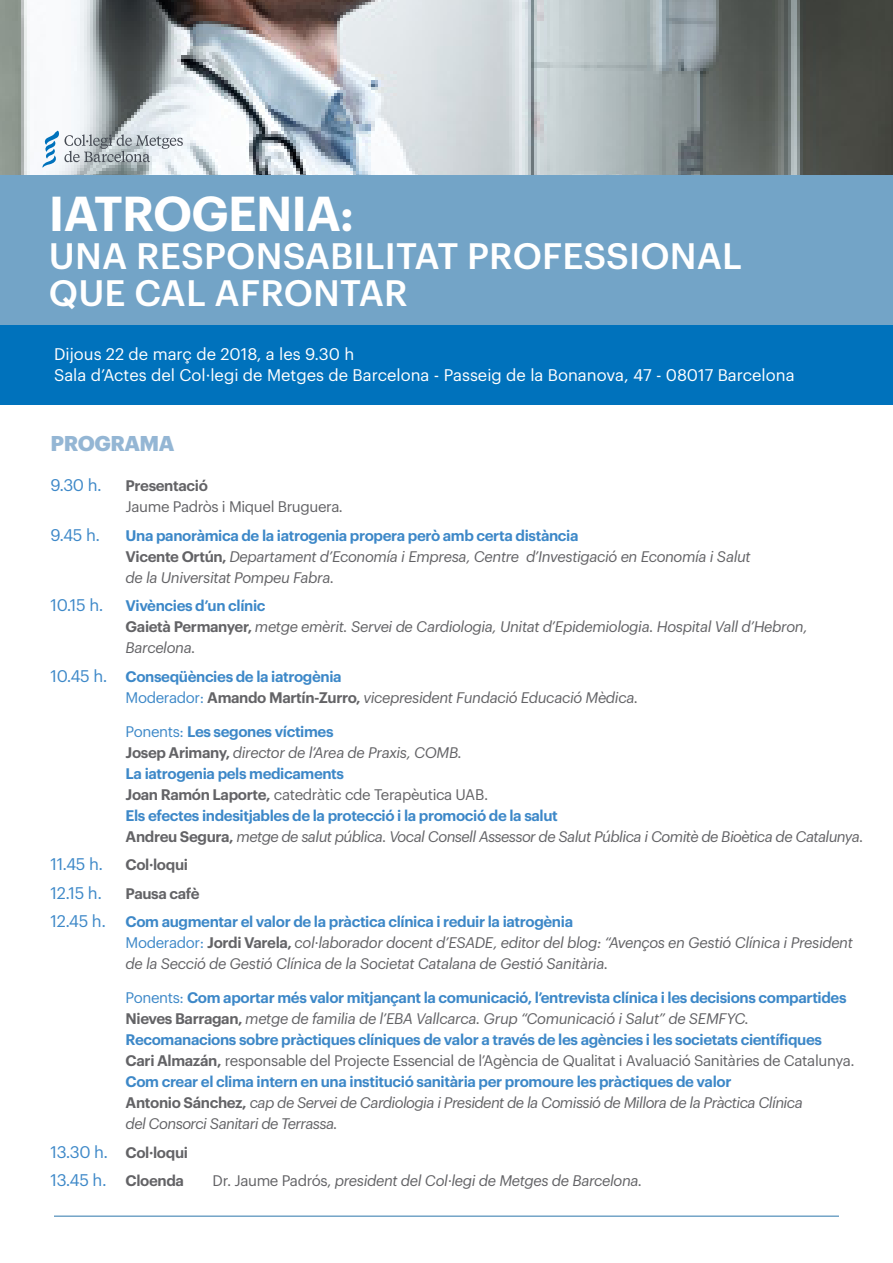
<style>
.page{position:relative;width:893px;height:1263px;background:#fff}
.page>*{position:absolute;margin:0;border:0;box-sizing:border-box;transform-origin:0 0}
.t1{font:600 48px "Graphik";letter-spacing:-.015em;color:#fff}
.t2{font:500 36px/37.5px "Graphik";letter-spacing:.005em;color:#fff}
.t3{font:700 21px "Graphik";letter-spacing:-.025em;color:#94b6d4}
.t4{font:16.5px "Graphik";color:#fff}
.t5{font:16.5px "Graphik";letter-spacing:-.025em;color:#3d88c8}
.t6{font:italic 15px/21px "Graphik";letter-spacing:-.025em;color:#636366}
.t7{font:600 15px/21px "Graphik";letter-spacing:-.025em;color:#3d88c8}
.t8{font:15px "Graphik";letter-spacing:-.025em;color:#636366}
.t9{font:600 15px "Graphik";letter-spacing:-.025em;color:#636366}
.s1{font-style:italic}
.s2{font-weight:600;font-style:normal}
.s3{font-weight:400;font-size:16.5px}
.s4{font-style:normal;color:#3d88c8}
.s5{font-weight:400}
.s6{font-weight:600}
.s7{color:#636366}
.s8{font-weight:400;color:#636366}
.s9{font-weight:400;font-size:16.5px;color:#3d88c8}
.s10{font-weight:600;font-size:15px;color:#636366}
.s11{font-style:normal}
</style>
<div class="page">
<img style="left:0;top:0;width:893px;height:175px">
<div style="left:0;top:325px;width:893px;height:80px;background:#0072bc"></div>
<div style="left:0;top:175px;width:893px;height:150px;background:#73a4c7"></div>
<hr style="left:54px;top:1215px;width:785px;height:2px;background:#73a4c7">
<svg style="left:42px;top:131px;width:141px;height:37px"></svg>
<p class="t1" style="left:49px;top:177px;width:307px">IATROGENIA:</p>
<p class="t2" style="left:49px;top:234px;width:695px">UNA RESPONSABILITAT PROFESSIONAL<br>QUE CAL AFRONTAR</p>
<p class="t4" style="left:54px;top:341px;width:302px">Dijous 22 de març de 2018, a les 9.30 h</p>
<p class="t4" style="left:54px;top:362px;width:742px">Sala d’Actes del Col·legi de Metges de Barcelona - Passeig de la Bonanova, 47 - 08017 Barcelona</p>
<p class="t3" style="left:51px;top:427px;width:125px">PROGRAMA</p>
<p class="t5" style="left:51px;top:473px;width:53px">9.30 h.</p>
<p class="t9" style="left:126px;top:474px;width:84px">Presentació</p>
<p class="t8" style="left:126px;top:496px;width:219px">Jaume Padròs i Miquel Bruguera<span class="s1">.</span></p>
<p class="t5" style="left:51px;top:523px;width:51px">9.45 h.</p>
<p class="t7" style="left:126px;top:524px;width:454px">Una panoràmica de la iatrogenia propera però amb certa distància</p>
<p class="t6" style="left:126px;top:545px;width:627px"><span class="s2">Vicente Ortún,</span> Departament d’Economía i Empresa, Centre d’Investigació en Economía i Salut de la Universitat Pompeu Fabra.</p>
<p class="t5" style="left:51px;top:593px;width:54px">10.15 h.</p>
<p class="t7" style="left:126px;top:594px;width:141px">Vivències d’un clínic</p>
<p class="t6" style="left:126px;top:615px;width:683px"><span class="s2">Gaietà Permanyer,</span> metge emèrit. Servei de Cardiologia, Unitat d’Epidemiologia. Hospital Vall d’Hebron,<br>Barcelona.</p>
<p class="t7" style="left:51px;top:665px;width:293px"><span class="s3">10.45 h.</span> Conseqüències de la iatrogènia</p>
<p class="t6" style="left:126px;top:686px;width:514px"><span class="s4">Moderador:</span> <span class="s2">Amando Martín-Zurro,</span> vicepresident Fundació Educació Mèdica.</p>
<p class="t7" style="left:126px;top:719px;width:210px"><span class="s5">Ponents:</span> Les segones víctimes</p>
<p class="t6" style="left:126px;top:740px;width:338px"><span class="s2">Josep Arimany,</span> director de l’Area de Praxis, COMB.</p>
<p class="t7" style="left:126px;top:761px;width:220px">La iatrogenia pels medicaments</p>
<p class="t8" style="left:126px;top:783px;width:364px"><span class="s6">Joan Ramón Laporte,</span> catedràtic cde Terapèutica UAB.</p>
<p class="t7" style="left:126px;top:803px;width:434px">Els efectes indesitjables de la protecció i la promoció de la salut</p>
<p class="t6" style="left:126px;top:824px;width:739px"><span class="s2">Andreu Segura,</span> metge de salut pública. Vocal Consell Assessor de Salut Pública i Comitè de Bioètica de Catalunya.</p>
<p class="t5" style="left:51px;top:852px;width:54px">11.45 h.</p>
<p class="t9" style="left:126px;top:853px;width:64px">Col·loqui</p>
<p class="t5" style="left:51px;top:880px;width:53px">12.15 h.</p>
<p class="t9" style="left:126px;top:882px;width:75px">Pausa cafè</p>
<p class="t7" style="left:51px;top:910px;width:524px"><span class="s3">12.45 h.</span> Com augmentar el valor de la pràctica clínica i reduir la iatrogènia</p>
<p class="t6" style="left:126px;top:931px;width:729px"><span class="s4">Moderador:</span> <span class="s2">Jordi Varela,</span> col·laborador docent d’ESADE, editor del blog: “Avenços en Gestió Clínica i President de la Secció de Gestió Clínica de la Societat Catalana de Gestió Sanitària.</p>
<p class="t7" style="left:126px;top:986px;width:723px"><span class="s5">Ponents:</span> Com aportar més valor mitjançant la comunicació, l’entrevista clínica i les decisions compartides</p>
<p class="t6" style="left:126px;top:1007px;width:625px"><span class="s2">Nieves Barragan,</span> metge de familia de l’EBA Vallcarca. Grup “Comunicació i Salut” de SEMFYC.</p>
<p class="t7" style="left:126px;top:1028px;width:731px">Recomanacions sobre pràctiques clíniques de valor a través de les agències i les societats científiques<br><span class="s7">Cari Almazán,</span> <span class="s8">responsable del Projecte Essencial de l’Agència de Qualitat i Avaluació Sanitàries de Catalunya.</span></p>
<p class="t7" style="left:126px;top:1070px;width:607px">Com crear el clima intern en una institució sanitària per promoure les pràctiques de valor</p>
<p class="t6" style="left:126px;top:1091px;width:679px"><span class="s2">Antonio Sánchez,</span> cap de Servei de Cardiologia i President de la Comissió de Millora de la Pràctica Clínica del Consorci Sanitari de Terrassa.</p>
<p class="t9" style="left:51px;top:1140px;width:139px"><span class="s9">13.30 h.</span> Col·loqui</p>
<p class="t5" style="left:51px;top:1168px;width:135px">13.45 h. <span class="s10">Cloenda</span></p>
<p class="t6" style="left:213px;top:1169px;width:431px"><span class="s11">Dr. Jaume Padrós,</span> president del Col·legi de Metges de Barcelona.</p>
</div>
